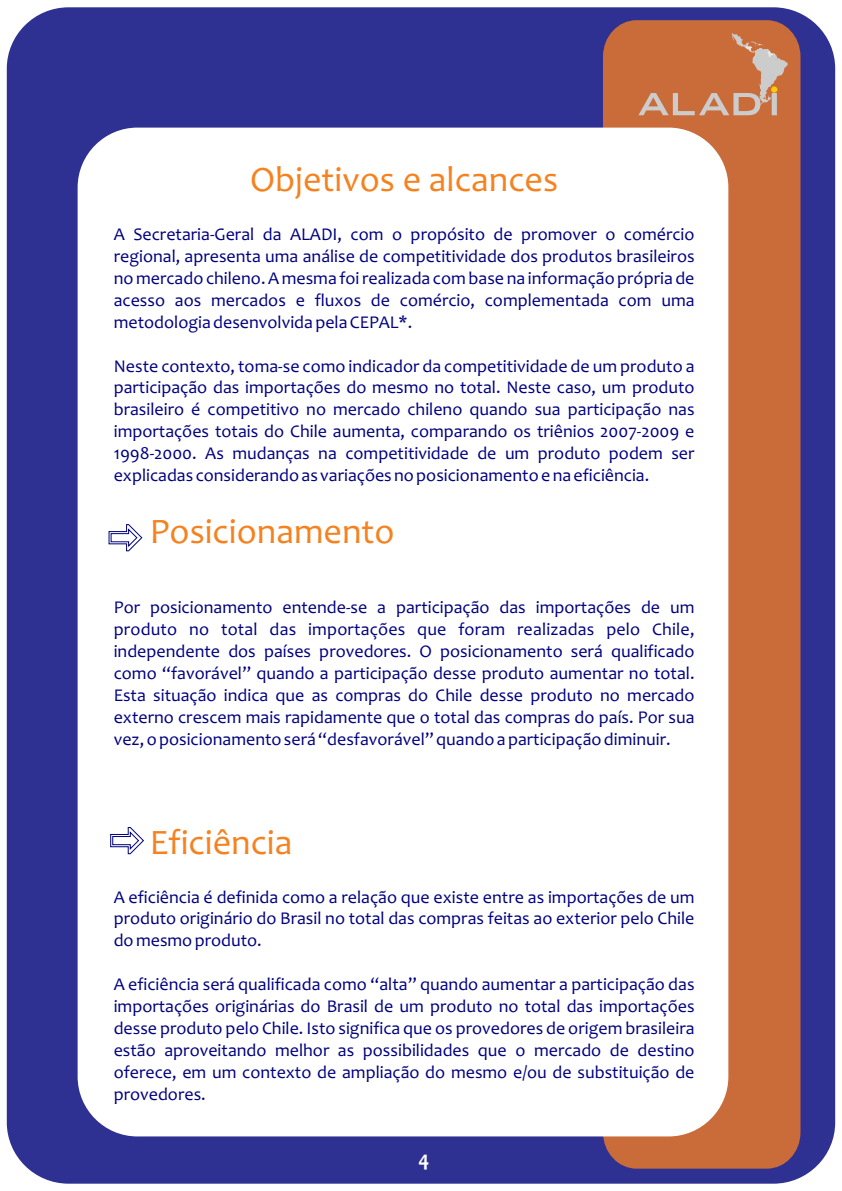
<style>
.page{position:relative;width:842px;height:1191px;background:#fff}
.page>*{position:absolute;margin:0;border:0;box-sizing:border-box;transform-origin:0 0}
.t1{font:36px "Candara";color:#f5821f}
.t2{font:700 22px "Candara";color:#fff;scale:.93 1}
.t3{font:18px/22px "Candara";color:#000080;text-align:justify}
</style>
<div class="page">
<div style="left:7px;top:7px;width:828px;height:1176px;background:#2e3092;border-radius:61px"></div>
<div style="left:603px;top:20px;width:197px;height:1148px;background:#ca6c39;border-radius:35px"></div>
<div style="left:78px;top:128px;width:650px;height:1008px;background:#fff;border-radius:60px"></div>
<svg style="left:108px;top:524px;width:35px;height:27px"></svg>
<svg style="left:110px;top:827px;width:34px;height:27px"></svg>
<svg style="left:638px;top:33px;width:150px;height:82px"></svg>
<div style="left:771px;top:86px;width:6px;height:7px;background:#fc0;border-radius:50%"></div>
<h1 class="t1" style="left:250px;top:165px;width:309px">Objetivos e alcances</h1>
<p class="t3" style="left:114px;top:224px;width:582px">A Secretaria-Geral da ALADI, com o propósito de promover o comércio regional, apresenta uma análise de competitividade dos produtos brasileiros no mercado chileno. A mesma foi realizada com base na informação própria de acesso aos mercados e fluxos de comércio, complementada com uma metodologia desenvolvida pela CEPAL*.</p>
<p class="t3" style="left:114px;top:356px;width:582px">Neste contexto, toma-se como indicador da competitividade de um produto a participação das importações do mesmo no total. Neste caso, um produto brasileiro é competitivo no mercado chileno quando sua participação nas importações totais do Chile aumenta, comparando os triênios 2007-2009 e 1998-2000. As mudanças na competitividade de um produto podem ser explicadas considerando as variações no posicionamento e na eficiência.</p>
<h1 class="t1" style="left:150px;top:516px;width:246px">Posicionamento</h1>
<p class="t3" style="left:114px;top:598px;width:582px">Por posicionamento entende-se a participação das importações de um produto no total das importações que foram realizadas pelo Chile, independente dos países provedores. O posicionamento será qualificado como “favorável” quando a participação desse produto aumentar no total.<br>Esta situação indica que as compras do Chile desse produto no mercado externo crescem mais rapidamente que o total das compras do país. Por sua vez, o posicionamento será “desfavorável” quando a participação diminuir.</p>
<h1 class="t1" style="left:150px;top:827px;width:144px">Eficiência</h1>
<p class="t3" style="left:114px;top:887px;width:582px">A eficiência é definida como a relação que existe entre as importações de um produto originário do Brasil no total das compras feitas ao exterior pelo Chile do mesmo produto.</p>
<p class="t3" style="left:114px;top:975px;width:582px">A eficiência será qualificada como “alta” quando aumentar a participação das importações originárias do Brasil de um produto no total das importações desse produto pelo Chile. Isto significa que os provedores de origem brasileira estão aproveitando melhor as possibilidades que o mercado de destino oferece, em um contexto de ampliação do mesmo e/ou de substituição de provedores.</p>
<p class="t2" style="left:418px;top:1149px;width:13px">4</p>
</div>
